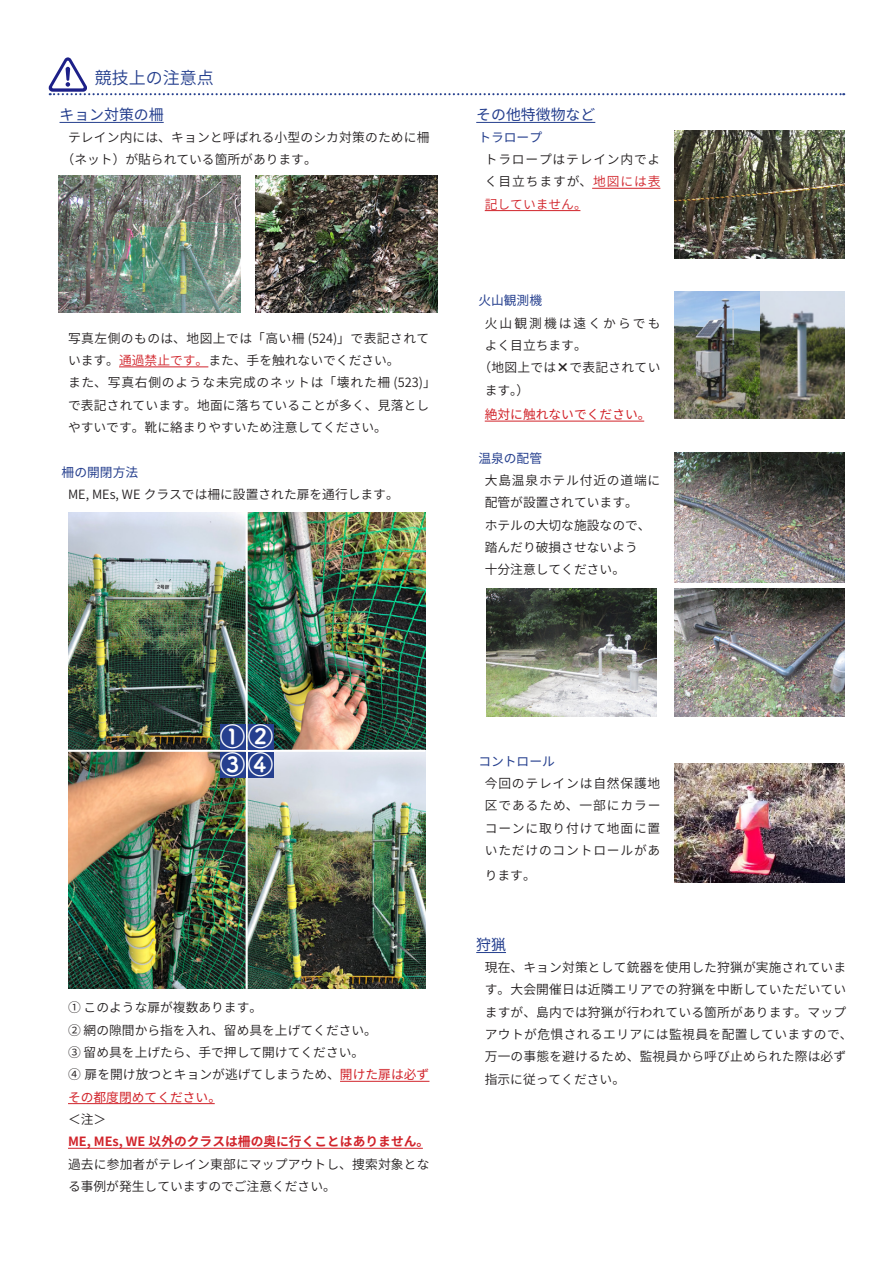
<style>
.page{position:relative;width:893px;height:1263px;background:#fff}
.page>*{position:absolute;margin:0;border:0;box-sizing:border-box;transform-origin:0 0}
.t1{font:700 25.5px/28px "Tsuku A Rd Gothic";color:#fff}
.t2{font:16.95px "Source Han Sans JP";color:#253f8e}
.t3{font:14.85px "Source Han Sans JP";color:#253f8e}
.t4{font:12.75px/22.4px "Source Han Sans JP";letter-spacing:.015em;color:#231f20}
.t5{font:700 12.75px "Source Han Sans JP";color:#d1232a}
.t6{font:12.75px "Source Han Sans JP";color:#253f8e}
.t7{font:12.75px "Source Han Sans JP";color:#d1232a}
.t8{font:12.75px "Source Han Sans JP";letter-spacing:.16em;color:#231f20}
.s1{color:#d1232a}
.s2{font-weight:800}
</style>
<div class="page">
<hr style="left:476px;top:122px;width:119px;height:1px;background:#253f8e">
<hr style="left:592px;top:188px;width:68px;height:1px;background:#d1232a">
<hr style="left:485px;top:210px;width:95px;height:1px;background:#d1232a">
<hr style="left:485px;top:421px;width:159px;height:1px;background:#d1232a">
<hr style="left:60px;top:122px;width:104px;height:1px;background:#253f8e">
<hr style="left:119px;top:367px;width:89px;height:1px;background:#d1232a">
<hr style="left:340px;top:1081px;width:89px;height:1px;background:#d1232a">
<hr style="left:68px;top:1103px;width:147px;height:1px;background:#d1232a">
<hr style="left:68px;top:1148px;width:355px;height:1px;background:#d1232a">
<svg style="left:49px;top:57px;width:795px;height:38px"></svg>
<img style="left:58px;top:175px;width:183px;height:138px">
<img style="left:255px;top:175px;width:183px;height:138px">
<img style="left:68px;top:513px;width:357px;height:476px">
<hr style="left:68px;top:750px;width:357px;height:2px;background:#fff">
<hr style="left:246px;top:510px;width:2px;height:479px;background:#fff">
<div style="left:220px;top:724px;width:26px;height:26px;background:#253f8e"></div>
<div style="left:220px;top:752px;width:26px;height:26px;background:#253f8e"></div>
<div style="left:248px;top:724px;width:26px;height:26px;background:#253f8e"></div>
<div style="left:248px;top:752px;width:26px;height:26px;background:#253f8e"></div>
<img style="left:674px;top:131px;width:170px;height:127px">
<img style="left:674px;top:452px;width:170px;height:130px">
<img style="left:674px;top:588px;width:170px;height:128px">
<img style="left:487px;top:588px;width:170px;height:128px">
<img style="left:674px;top:764px;width:170px;height:118px">
<hr style="left:476px;top:952px;width:30px;height:1px;background:#253f8e">
<img style="left:674px;top:291px;width:170px;height:128px">
<h2 class="t2" style="left:95px;top:68px;width:121px">競技上の注意点</h2>
<p class="t3" style="left:60px;top:106px;width:106px">キョン対策の柵</p>
<p class="t4" style="left:62px;top:126px;width:369px;text-indent:6px">テレイン内には、キョンと呼ばれる小型のシカ対策のために柵（ネット）が貼られている箇所があります。</p>
<p class="t4" style="left:68px;top:327px;width:369px">写真左側のものは、地図上では「高い柵 (524)」で表記されています。<span class="s1">通過禁止です。</span>また、手を触れないでください。<br>また、写真右側のような未完成のネットは「壊れた柵 (523)」で表記されています。地面に落ちていることが多く、見落としやすいです。靴に絡まりやすいため注意してください。</p>
<p class="t6" style="left:62px;top:465px;width:78px">柵の開閉方法</p>
<p class="t4" style="left:68px;top:483px;width:332px">ME, MEs, WE クラスでは柵に設置された扉を通行します。</p>
<p class="t3" style="left:476px;top:106px;width:121px">その他特徴物など</p>
<p class="t6" style="left:478px;top:130px;width:65px">トラロープ</p>
<p class="t4" style="left:485px;top:149px;width:177px;text-align:justify">トラロープはテレイン内でよく目立ちますが、<span class="s1">地図には表記していません。</span></p>
<p class="t6" style="left:478px;top:294px;width:65px">火山観測機</p>
<p class="t8" style="left:485px;top:316px;width:177px">火山観測機は遠くからでも</p>
<p class="t4" style="left:485px;top:335px;width:104px">よく目立ちます。</p>
<p class="t4" style="left:478px;top:357px;width:184px">（地図上では<span class="s2">×</span>で表記されてい</p>
<p class="t4" style="left:485px;top:379px;width:46px">ます。）</p>
<p class="t7" style="left:485px;top:407px;width:167px">絶対に触れないでください。</p>
<p class="t6" style="left:478px;top:451px;width:65px">温泉の配管</p>
<p class="t4" style="left:485px;top:470px;width:177px">大島温泉ホテル付近の道端に配管が設置されています。<br>ホテルの大切な施設なので、踏んだり破損させないよう<br>十分注意してください。</p>
<h1 class="t1" style="left:220px;top:721px;width:55px">①②<br>③④</h1>
<p class="t4" style="left:68px;top:997px;width:363px">① このような扉が複数あります。<br>② 網の隙間から指を入れ、留め具を上げてください。<br>③ 留め具を上げたら、手で押して開けてください。<br>④ 扉を開け放つとキョンが逃げてしまうため、<span class="s1">開けた扉は必ずその都度閉めてください。</span></p>
<p class="t4" style="left:68px;top:1108px;width:40px">＜注＞</p>
<p class="t5" style="left:68px;top:1134px;width:363px">ME, MEs, WE 以外のクラスは柵の奥に行くことはありません。</p>
<p class="t4" style="left:68px;top:1153px;width:363px">過去に参加者がテレイン東部にマップアウトし、捜索対象となる事例が発生していますのでご注意ください。</p>
<p class="t6" style="left:478px;top:754px;width:78px">コントロール</p>
<p class="t4" style="left:485px;top:772px;width:177px;text-align:justify">今回のテレインは自然保護地区であるため、一部にカラーコーンに取り付けて地面に置いただけのコントロールがあ</p>
<p class="t4" style="left:485px;top:864px;width:53px">ります。</p>
<p class="t3" style="left:476px;top:936px;width:31px">狩猟</p>
<p class="t4" style="left:485px;top:956px;width:369px">現在、キョン対策として銃器を使用した狩猟が実施されています。大会開催日は近隣エリアでの狩猟を中断していただいていますが、島内では狩猟が行われている箇所があります。マップアウトが危惧されるエリアには監視員を配置していますので、万一の事態を避けるため、監視員から呼び止められた際は必ず指示に従ってください。</p>
</div>
